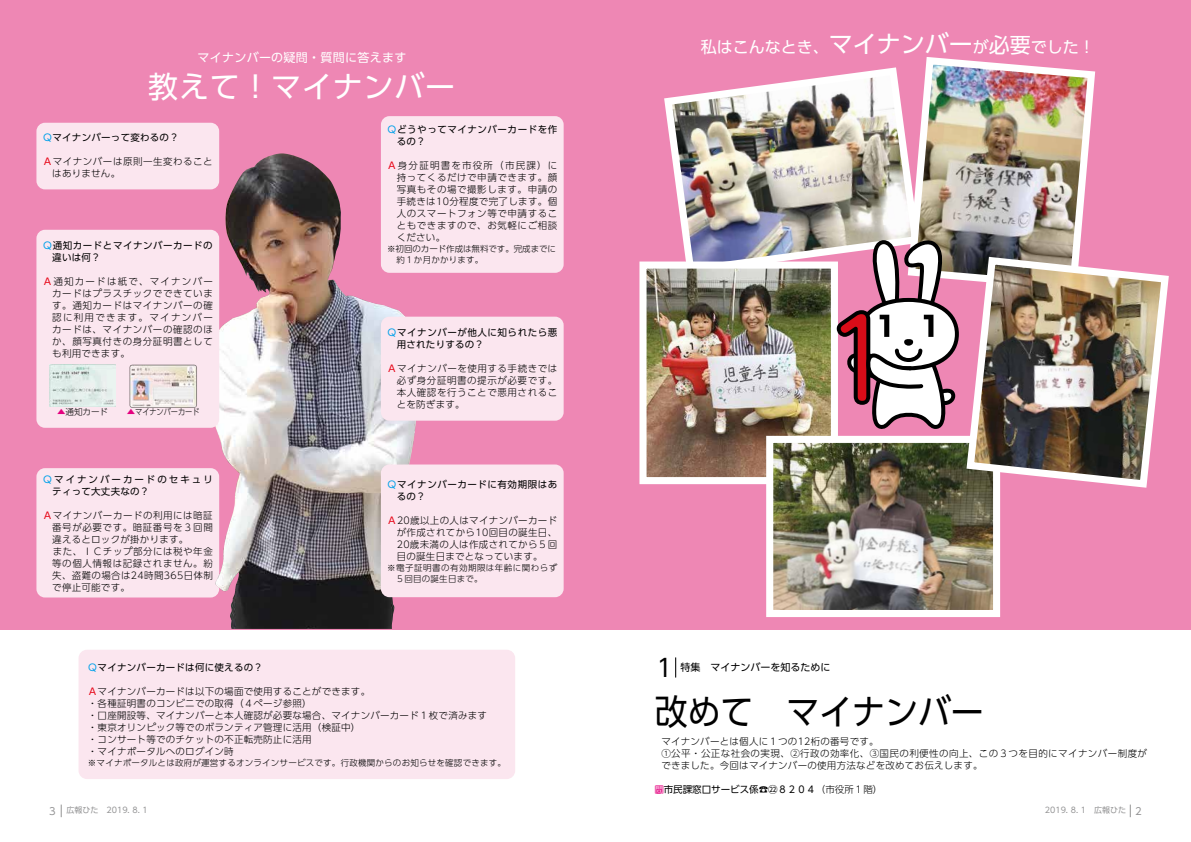
<style>
.page{position:relative;width:1191px;height:842px;background:#fff}
.page>*{position:absolute;margin:0;border:0;box-sizing:border-box;transform-origin:0 0}
.t1{font:35px "UD Shin Go Pr 6";color:#000;scale:.94 1}
.t2{font:30px "UD Shin Go Pr 6";letter-spacing:.025em;color:#fff}
.t3{font:24.3px "UD Shin Go Pr 6";color:#000}
.t4{font:16px "UD Shin Go Pr 6";color:#fff}
.t5{font:12px "UD Shin Go Pr 6";letter-spacing:.025em;color:#fff}
.t6{font:10px "UD Shin Go Pr 6";color:#000}
.t7{font:300 9.5px/12px "UD Shin Go Pr 6";letter-spacing:.035em;color:#000;text-align:justify}
.t8{font:9.5px/12px "UD Shin Go Pr 6";letter-spacing:.055em;color:#000}
.t9{font:300 9.5px/12px "UD Shin Go Pr 6";letter-spacing:.055em;color:#000}
.t10{font:300 9.5px "UD Shin Go Pr 6";letter-spacing:.06em;color:#000}
.t11{font:9.5px "UD Shin Go Pr 6";letter-spacing:.025em;color:#000}
.t12{font:9.5px/12px "UD Shin Go Pr 6";letter-spacing:.205em;color:#000}
.t13{font:9.5px "UD Shin Go Pr 6";color:#000}
.t14{font:300 8.5px "UD Shin Go Pr 6";letter-spacing:.025em;color:#000}
.t15{font:300 8.5px/11px "UD Shin Go Pr 6";letter-spacing:-.005em;color:#000}
.t16{font:300 8.5px/11px "UD Shin Go Pr 6";letter-spacing:.055em;color:#000}
.t17{font:300 8.5px "UD Shin Go Pr 6";color:#000;scale:.84 1}
.t18{font:8px "UD Shin Go Pr 6";color:#949495}
.s1{color:#00a0e9}
.s2{font-weight:400;color:#e60012}
.s3{color:#e4007f}
.s4{font-size:24px}
.s5{font-size:21px}
.s6{font-size:9px;color:#e4007f}
.s7{font-weight:300}
.s8{font-size:10px}
</style>
<div class="page">
<div style="left:0;top:0;width:1191px;height:629px;background:#ee87b4"></div>
<svg style="left:675px;top:657px;width:1px;height:20px"></svg>
<div style="left:36px;top:468px;width:183px;height:129px;background:#fbe6ef;border-radius:9px"></div>
<div style="left:79px;top:650px;width:436px;height:129px;background:#fbe6ef;border-radius:9px"></div>
<img style="left:664px;top:67px;width:240px;height:194px">
<img style="left:647px;top:269px;width:183px;height:207px">
<div style="left:639px;top:261px;width:199px;height:223px;border:7px solid #fff"></div>
<img style="left:774px;top:444px;width:218px;height:165px">
<div style="left:766px;top:436px;width:234px;height:181px;border:7px solid #fff"></div>
<img style="left:904px;top:57px;width:192px;height:223px">
<img style="left:962px;top:253px;width:207px;height:239px">
<svg style="left:836px;top:239px;width:123px;height:191px"></svg>
<img style="left:209px;top:154px;width:210px;height:475px">
<div style="left:36px;top:123px;width:183px;height:66px;background:#fbe6ef;border-radius:9px"></div>
<div style="left:381px;top:317px;width:182px;height:104px;background:#fbe6ef;border-radius:9px"></div>
<div style="left:36px;top:230px;width:183px;height:198px;background:#fbe6ef;border-radius:9px"></div>
<img style="left:49px;top:365px;width:67px;height:42px">
<img style="left:130px;top:365px;width:67px;height:43px">
<div style="left:381px;top:116px;width:182px;height:157px;background:#fbe6ef;border-radius:9px"></div>
<div style="left:381px;top:464px;width:182px;height:133px;background:#fbe6ef;border-radius:9px"></div>
<svg style="left:1130px;top:804px;width:1px;height:13px"></svg>
<svg style="left:61px;top:804px;width:1px;height:13px"></svg>
<p class="t5" style="left:197px;top:48px;width:210px">マイナンバーの疑問・質問に答えます</p>
<h2 class="t2" style="left:148px;top:62px;width:308px">教えて！マイナンバー</h2>
<p class="t11" style="left:43px;top:130px;width:138px"><span class="s1">Ｑ</span>マイナンバーって変わるの？</p>
<p class="t9" style="left:52px;top:155px;width:162px;text-indent:-10px"><span class="s2">Ａ</span>マイナンバーは原則一生変わることはありません。</p>
<p class="t8" style="left:52px;top:239px;width:162px;text-indent:-10px"><span class="s1">Ｑ</span>通知カードとマイナンバーカードの違いは何？</p>
<p class="t7" style="left:52px;top:275px;width:162px;text-indent:-10px"><span class="s2">Ａ</span>通知カードは紙で、マイナンバーカードはプラスチックでできています。通知カードはマイナンバーの確認に利用できます。マイナンバーカードは、マイナンバーの確認のほか、顔写真付きの身分証明書としても利用できます。</p>
<p class="t14" style="left:57px;top:405px;width:53px"><span class="s3">▲</span>通知カード</p>
<p class="t17" style="left:127px;top:405px;width:88px"><span class="s3">▲</span>マイナンバーカード</p>
<p class="t12" style="left:52px;top:473px;width:162px;text-indent:-10px"><span class="s1">Ｑ</span>マイナンバーカードのセキュリティって大丈夫なの？</p>
<p class="t9" style="left:43px;top:509px;width:172px"><span class="s2">Ａ</span>マイナンバーカードの利用には暗証</p>
<p class="t10" style="left:52px;top:519px;width:162px">番号が必要です。暗証番号を３回間</p>
<p class="t7" style="left:52px;top:533px;width:138px">違えるとロックが掛かります。</p>
<p class="t9" style="left:43px;top:545px;width:172px">　また、ＩＣチップ部分には税や年金</p>
<p class="t10" style="left:52px;top:555px;width:162px">等の個人情報は記録されません。紛</p>
<p class="t7" style="left:52px;top:569px;width:162px">失、盗難の場合は24時間365日体制</p>
<p class="t7" style="left:52px;top:581px;width:79px">で停止可能です。</p>
<p class="t8" style="left:397px;top:123px;width:162px;text-indent:-10px"><span class="s1">Ｑ</span>どうやってマイナンバーカードを作るの？</p>
<p class="t7" style="left:397px;top:159px;width:162px;text-indent:-10px"><span class="s2">Ａ</span>身分証明書を市役所（市民課）に持ってくるだけで申請できます。顔写真もその場で撮影します。申請の手続きは10分程度で完了します。個人のスマートフォン等で申請することもできますので、お気軽にご相談ください。</p>
<p class="t15" style="left:396px;top:243px;width:161px;text-indent:-9px">※初回のカード作成は無料です。完成までに約１か月かかります。</p>
<p class="t8" style="left:397px;top:326px;width:162px;text-indent:-10px"><span class="s1">Ｑ</span>マイナンバーが他人に知られたら悪用されたりするの？</p>
<p class="t7" style="left:397px;top:362px;width:162px;text-indent:-10px"><span class="s2">Ａ</span>マイナンバーを使用する手続きでは必ず身分証明書の提示が必要です。本人確認を行うことで悪用されることを防ぎます。</p>
<p class="t8" style="left:397px;top:478px;width:162px;text-indent:-10px"><span class="s1">Ｑ</span>マイナンバーカードに有効期限はあるの？</p>
<p class="t7" style="left:397px;top:514px;width:162px;text-indent:-10px"><span class="s2">Ａ</span>20歳以上の人はマイナンバーカードが作成されてから10回目の誕生日、20歳未満の人は作成されてから５回目の誕生日までとなっています。</p>
<p class="t16" style="left:396px;top:562px;width:163px;text-indent:-8px">※電子証明書の有効期限は年齢に関わらず<br>５回目の誕生日まで。</p>
<p class="t11" style="left:88px;top:659px;width:177px"><span class="s1">Ｑ</span>マイナンバーカードは何に使えるの？</p>
<p class="t7" style="left:88px;top:685px;width:401px;text-align:left"><span class="s2">Ａ</span>マイナンバーカードは以下の場面で使用することができます。<br>・各種証明書のコンビニでの取得（４ページ参照）<br>・口座開設等、マイナンバーと本人確認が必要な場合、マイナンバーカード１枚で済みます・東京オリンピック等でのボランティア管理に活用（検証中）<br>・コンサート等でのチケットの不正転売防止に活用<br>・マイナポータルへのログイン時</p>
<p class="t14" style="left:88px;top:756px;width:419px">※マイナポータルとは政府が運営するオンラインサービスです。行政機関からのお知らせを確認できます。</p>
<h3 class="t4" style="left:700px;top:34px;width:396px">私はこんなとき、<span class="s4">マイナンバー</span>が<span class="s5">必要</span>でした！</h3>
<h3 class="t3" style="left:652px;top:648px;width:26px">１</h3>
<p class="t6" style="left:680px;top:659px;width:151px">特集　マイナンバーを知るために</p>
<h1 class="t1" style="left:655px;top:683px;width:387px">改めて　マイナンバー　</h1>
<p class="t7" style="left:661px;top:735px;width:487px;text-align:left">マイナンバーとは個人に１つの12桁の番号です。<br>①公平・公正な社会の実現、②行政の効率化、③国民の利便性の向上、この３つを目的にマイナンバー制度ができました。今回はマイナンバーの使用方法などを改めてお伝えします。　</p>
<p class="t13" style="left:655px;top:782px;width:229px"><span class="s6">問</span>市民課窓口サービス係☎㉒８２０４<span class="s7">（市役所１階）</span></p>
<p class="t18" style="left:49px;top:804px;width:100px"><span class="s8">3</span> 広報ひた　2019. 8. 1</p>
<p class="t18" style="left:1044px;top:804px;width:98px">2019. 8. 1　広報ひた <span class="s8">2</span></p>
</div>
